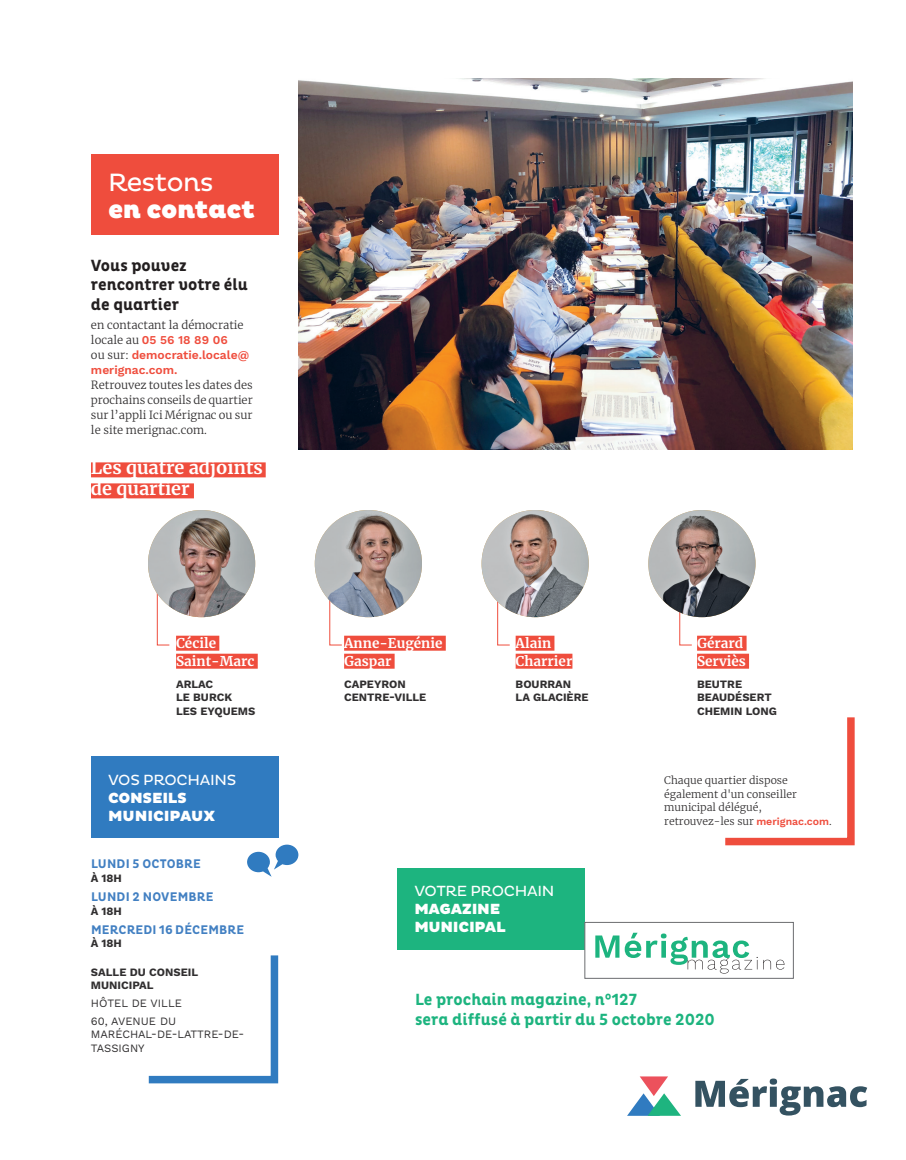
<style>
.page{position:relative;width:906px;height:1160px;background:#fff}
.page>*{position:absolute;margin:0;border:0;box-sizing:border-box;transform-origin:0 0}
.t1{font:900 25.5px "Pluto";letter-spacing:-.02em;color:#fff}
.t2{font:25.5px "Pluto";letter-spacing:-.02em;color:#fff}
.t3{font:700 18px/21px "Merriweather";color:#fff}
.t4{font:700 16.5px/19.5px "Pluto Cond";color:#1db47f}
.t5{font:700 16.5px/19.5px "Pluto Cond";color:#231f20}
.t6{font:900 15px/18px "Pluto";letter-spacing:-.02em;color:#fff}
.t7{font:15px "Pluto";letter-spacing:-.02em;color:#fff}
.t8{font:700 13.5px/18px "Merriweather";color:#fff}
.t9{font:700 12.75px "Pluto Cond";letter-spacing:.015em;color:#4280c2}
.t10{font:600 12px/15px "Work Sans";color:#ef4d3d}
.t11{font:300 11.25px/15px "Merriweather";color:#312f30;text-align:justify}
.t12{font:700 11.25px/13.5px "Work Sans";color:#312f30}
.t13{font:11.25px/17.7px "Work Sans";color:#312f30}
.t14{font:300 10.5px/13.5px "Merriweather";color:#312f30}
.s1{font-family:"Merriweather";font-weight:300;font-size:11.25px;color:#312f30}
.s2{font-family:"Work Sans";font-weight:600;color:#ef4d3d}
</style>
<div class="page">
<svg style="left:247px;top:845px;width:51px;height:32px"></svg>
<img style="left:298px;top:78px;width:554px;height:372px">
<div style="left:91px;top:155px;width:187px;height:80px;background:#ef4d3d"></div>
<div style="left:91px;top:756px;width:187px;height:82px;background:#307bc0"></div>
<div style="left:397px;top:868px;width:187px;height:81px;background:#1db47f"></div>
<svg style="left:695px;top:1078px;width:172px;height:37px"></svg>
<svg style="left:627px;top:1076px;width:54px;height:40px"></svg>
<div style="left:584px;top:922px;width:209px;height:57px;background:#fff;border:1px solid #6c6d70"></div>
<svg style="left:595px;top:933px;width:189px;height:40px"></svg>
<div style="left:176px;top:636px;width:43px;height:15px;background:#ef4d3d"></div>
<div style="left:176px;top:654px;width:82px;height:15px;background:#ef4d3d"></div>
<div style="left:344px;top:636px;width:102px;height:15px;background:#ef4d3d"></div>
<div style="left:344px;top:654px;width:50px;height:15px;background:#ef4d3d"></div>
<div style="left:515px;top:636px;width:39px;height:15px;background:#ef4d3d"></div>
<div style="left:515px;top:654px;width:57px;height:15px;background:#ef4d3d"></div>
<div style="left:697px;top:636px;width:49px;height:15px;background:#ef4d3d"></div>
<div style="left:697px;top:654px;width:52px;height:15px;background:#ef4d3d"></div>
<svg style="left:725px;top:717px;width:130px;height:129px"></svg>
<svg style="left:148px;top:955px;width:131px;height:129px"></svg>
<svg style="left:156px;top:592px;width:14px;height:54px"></svg>
<svg style="left:329px;top:600px;width:13px;height:46px"></svg>
<svg style="left:497px;top:602px;width:13px;height:44px"></svg>
<svg style="left:679px;top:612px;width:13px;height:34px"></svg>
<img style="left:148px;top:510px;width:107px;height:107px;border-radius:54px">
<img style="left:315px;top:510px;width:107px;height:107px;border-radius:54px">
<img style="left:648px;top:510px;width:107px;height:107px;border-radius:54px">
<img style="left:481px;top:510px;width:107px;height:107px;border-radius:54px">
<div style="left:91px;top:462px;width:175px;height:15px;background:#ef4d3d"></div>
<div style="left:91px;top:483px;width:103px;height:15px;background:#ef4d3d"></div>
<h1 class="t2" style="left:108px;top:168px;width:107px">Restons</h1>
<h1 class="t1" style="left:108px;top:194px;width:148px">en contact</h1>
<h3 class="t5" style="left:91px;top:256px;width:158px">Vous pouvez rencontrer votre élu de quartier</h3>
<p class="t11" style="left:91px;top:317px;width:154px">en contactant la démocratie</p>
<p class="t10" style="left:91px;top:333px;width:160px"><span class="s1">locale au</span> 05 56 18 89 06<br><span class="s1">ou sur:</span> democratie.locale@ merignac.com.</p>
<p class="t11" style="left:91px;top:377px;width:163px">Retrouvez toutes les dates des prochains conseils de quartier sur l’appli Ici Mérignac ou sur le site merignac.com.</p>
<h2 class="t3" style="left:91px;top:457px;width:173px">Les quatre adjoints de quartier</h2>
<p class="t8" style="left:176px;top:633px;width:80px">Cécile<br>Saint-Marc</p>
<p class="t12" style="left:176px;top:678px;width:81px">ARLAC<br>LE BURCK<br>LES EYQUEMS</p>
<h3 class="t7" style="left:108px;top:771px;width:130px">VOS PROCHAINS</h3>
<h3 class="t6" style="left:108px;top:789px;width:109px">CONSEILS<br>MUNICIPAUX</h3>
<p class="t9" style="left:91px;top:857px;width:111px">LUNDI 5 OCTOBRE</p>
<p class="t12" style="left:91px;top:872px;width:32px">À 18H</p>
<p class="t9" style="left:91px;top:890px;width:124px">LUNDI 2 NOVEMBRE</p>
<p class="t12" style="left:91px;top:905px;width:32px">À 18H</p>
<p class="t9" style="left:91px;top:922px;width:154px">MERCREDI 16 DÉCEMBRE</p>
<p class="t12" style="left:91px;top:937px;width:32px">À 18H</p>
<p class="t12" style="left:91px;top:966px;width:109px">SALLE DU CONSEIL<br>MUNICIPAL</p>
<p class="t13" style="left:91px;top:995px;width:92px">HÔTEL DE VILLE<br>60, AVENUE DU</p>
<p class="t13" style="left:91px;top:1028px;width:155px;line-height:13.5px">MARÉCHAL-DE-LATTRE-DE-<br>TASSIGNY</p>
<p class="t8" style="left:344px;top:633px;width:100px">Anne-Eugénie<br>Gaspar</p>
<p class="t12" style="left:344px;top:678px;width:84px">CAPEYRON<br>CENTRE-VILLE</p>
<p class="t8" style="left:515px;top:633px;width:58px">Alain<br>Charrier</p>
<p class="t12" style="left:515px;top:678px;width:74px">BOURRAN<br>LA GLACIÈRE</p>
<h3 class="t7" style="left:414px;top:883px;width:141px">VOTRE PROCHAIN</h3>
<h3 class="t6" style="left:414px;top:901px;width:93px">MAGAZINE<br>MUNICIPAL</h3>
<p class="t8" style="left:697px;top:633px;width:50px">Gérard<br>Serviès</p>
<p class="t12" style="left:697px;top:678px;width:81px">BEUTRE<br>BEAUDÉSERT<br>CHEMIN LONG</p>
<p class="t14" style="left:664px;top:773px;width:169px">Chaque quartier dispose également d'un conseiller municipal délégué,<br>retrouvez‑ les sur <span class="s2">merignac.com</span>.</p>
<h3 class="t4" style="left:415px;top:990px;width:301px">Le prochain magazine, n°127<br>sera diffusé à partir du 5 octobre 2020</h3>
</div>
